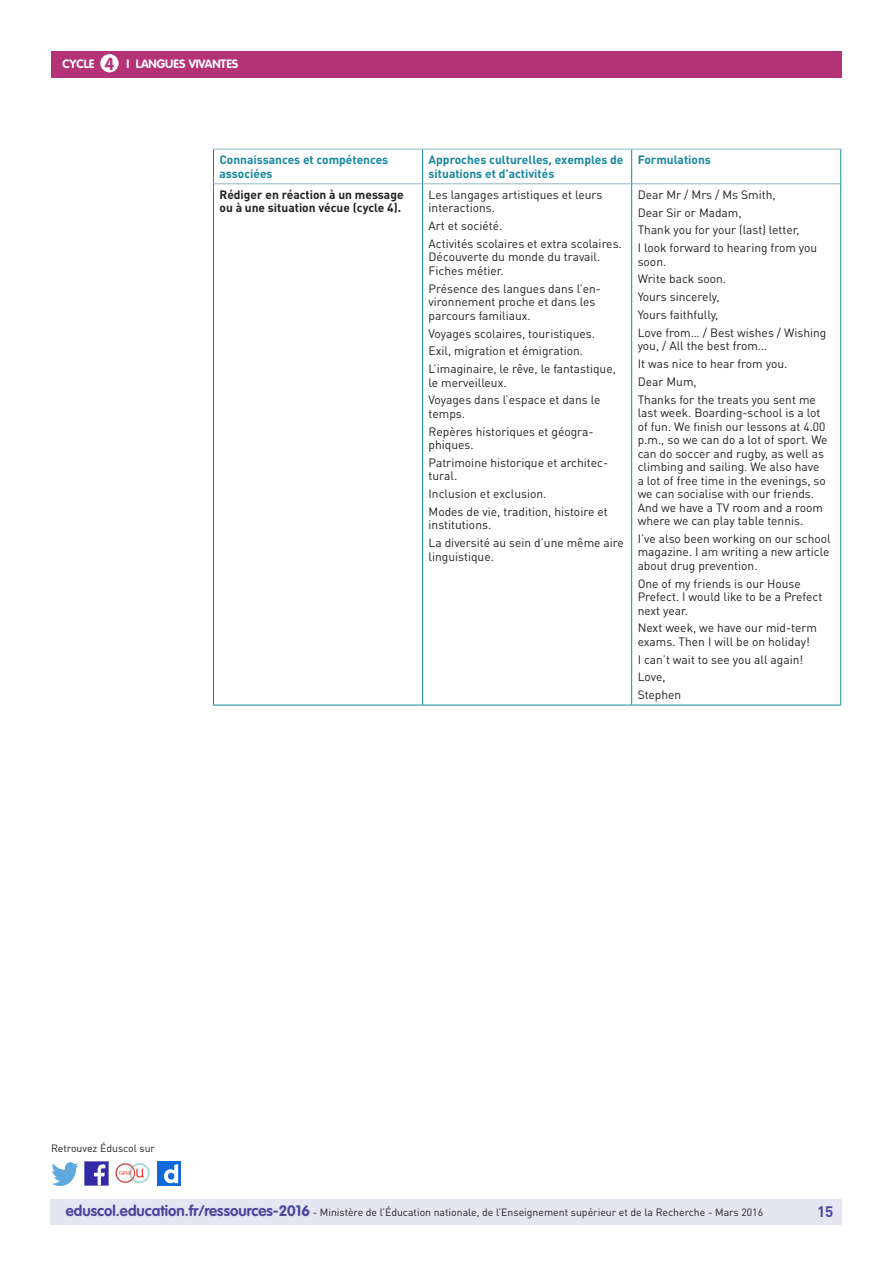
<style>
.page{position:relative;width:893px;height:1263px;background:#fff}
.page>*{position:absolute;margin:0;border:0;box-sizing:border-box;transform-origin:0 0}
.t1{font:700 17.25px "VAG Rounded Std";color:#b43376}
.t2{font:700 15px "DIN Pro";color:#4a489e}
.Texte_courant_tablea{font:12px/13.5px "DIN Pro";color:#231f20}
.Texte_gras_bleu{font:700 12px/13.5px "DIN Pro";color:#16879f}
.Texte_gras_noir{font:700 12px/13.5px "DIN Pro";color:#231f20}
.t3{font:700 12px "VAG Rounded Std";color:#fff}
.t4{font:10.5px "DIN Pro";color:#231f20}
.s1{font-family:"VAG Rounded Std";font-weight:700;font-size:15px;color:#4a489e}
</style>
<div class="page">
<div style="left:50px;top:1199px;width:791px;height:26px;background:#e6e5f2"></div>
<div style="left:51px;top:51px;width:791px;height:27px;background:#b43376"></div>
<div style="left:100px;top:54px;width:19px;height:18px;background:#fff;border-radius:50%"></div>
<img style="left:85px;top:1162px;width:23px;height:23px">
<img style="left:51px;top:1163px;width:28px;height:22px">
<img style="left:158px;top:1162px;width:22px;height:23px">
<img style="left:115px;top:1163px;width:35px;height:21px">
<hr style="left:213px;top:149px;width:210px;height:1px;background:#8fb6c6">
<hr style="left:423px;top:149px;width:209px;height:1px;background:#8fb6c6">
<hr style="left:632px;top:149px;width:209px;height:1px;background:#8fb6c6">
<hr style="left:214px;top:183px;width:209px;height:1px;background:#8fb6c6">
<hr style="left:423px;top:183px;width:209px;height:1px;background:#8fb6c6">
<hr style="left:632px;top:183px;width:208px;height:1px;background:#8fb6c6">
<hr style="left:213px;top:149px;width:1px;height:35px;background:#16879f">
<hr style="left:422px;top:149px;width:1px;height:34px;background:#16879f">
<hr style="left:631px;top:149px;width:1px;height:34px;background:#16879f">
<hr style="left:840px;top:149px;width:1px;height:35px;background:#16879f">
<hr style="left:213px;top:184px;width:1px;height:521px;background:#16879f">
<hr style="left:422px;top:184px;width:1px;height:521px;background:#16879f">
<hr style="left:631px;top:184px;width:1px;height:521px;background:#16879f">
<hr style="left:840px;top:184px;width:1px;height:521px;background:#16879f">
<hr style="left:213px;top:705px;width:210px;height:1px;background:#16879f">
<hr style="left:423px;top:705px;width:209px;height:1px;background:#16879f">
<hr style="left:632px;top:705px;width:209px;height:1px;background:#16879f">
<h1 class="t1" style="left:105px;top:53px;width:11px">4</h1>
<p class="t3" style="left:63px;top:57px;width:33px">CYCLE</p>
<p class="t3" style="left:127px;top:57px;width:113px">I LANGUES VIVANTES</p>
<p class="Texte_gras_bleu" style="left:219px;top:153px;width:170px">Connaissances et compétences associées</p>
<p class="Texte_gras_bleu" style="left:429px;top:153px;width:196px">Approches culturelles, exemples de situations et d’activités</p>
<p class="Texte_gras_bleu" style="left:638px;top:153px;width:75px">Formulations</p>
<p class="Texte_gras_noir" style="left:219px;top:187px;width:186px">Rédiger en réaction à un message ou à une situation vécue (cycle 4).</p>
<p class="Texte_courant_tablea" style="left:429px;top:188px;width:175px">Les langages artistiques et leurs interactions.</p>
<p class="Texte_courant_tablea" style="left:429px;top:219px;width:75px">Art et société.</p>
<p class="Texte_courant_tablea" style="left:429px;top:237px;width:195px">Activités scolaires et extra scolaires.<br>Découverte du monde du travail.<br>Fiches métier.</p>
<p class="Texte_courant_tablea" style="left:429px;top:281px;width:174px">Présence des langues dans l’en&shy;vironnement proche et dans les parcours familiaux.</p>
<p class="Texte_courant_tablea" style="left:429px;top:326px;width:168px">Voyages scolaires, touristiques.</p>
<p class="Texte_courant_tablea" style="left:429px;top:344px;width:156px">Exil, migration et émigration.</p>
<p class="Texte_courant_tablea" style="left:429px;top:362px;width:189px">L’imaginaire, le rêve, le fantastique, le merveilleux.</p>
<p class="Texte_courant_tablea" style="left:429px;top:393px;width:173px">Voyages dans l’espace et dans le temps.</p>
<p class="Texte_courant_tablea" style="left:429px;top:424px;width:167px">Repères historiques et géogra&shy;phiques.</p>
<p class="Texte_courant_tablea" style="left:429px;top:455px;width:181px">Patrimoine historique et architec&shy;tural.</p>
<p class="Texte_courant_tablea" style="left:429px;top:487px;width:119px">Inclusion et exclusion.</p>
<p class="Texte_courant_tablea" style="left:429px;top:504px;width:181px">Modes de vie, tradition, histoire et institutions.</p>
<p class="Texte_courant_tablea" style="left:429px;top:536px;width:197px">La diversité au sein d’une même aire linguistique.</p>
<p class="Texte_courant_tablea" style="left:638px;top:188px;width:140px">Dear Mr / Mrs / Ms Smith,</p>
<p class="Texte_courant_tablea" style="left:638px;top:205px;width:105px">Dear Sir or Madam,</p>
<p class="Texte_courant_tablea" style="left:638px;top:223px;width:163px">Thank you for your (last) letter,</p>
<p class="Texte_courant_tablea" style="left:638px;top:241px;width:181px">I look forward to hearing from you soon.</p>
<p class="Texte_courant_tablea" style="left:638px;top:272px;width:90px">Write back soon.</p>
<p class="Texte_courant_tablea" style="left:638px;top:290px;width:83px">Yours sincerely,</p>
<p class="Texte_courant_tablea" style="left:638px;top:308px;width:82px">Yours faithfully,</p>
<p class="Texte_courant_tablea" style="left:638px;top:325px;width:190px">Love from… / Best wishes / Wishing you, / All the best from…</p>
<p class="Texte_courant_tablea" style="left:638px;top:357px;width:151px">It was nice to hear from you.</p>
<p class="Texte_courant_tablea" style="left:638px;top:374px;width:61px">Dear Mum,</p>
<p class="Texte_courant_tablea" style="left:638px;top:392px;width:191px">Thanks for the treats you sent me last week. Boarding-school is a lot of fun. We finish our lessons at 4.00 p.m., so we can do a lot of sport. We can do soccer and rugby, as well as climbing and sailing. We also have a lot of free time in the evenings, so we can socialise with our friends.<br>And we have a TV room and a room where we can play table tennis.</p>
<p class="Texte_courant_tablea" style="left:638px;top:531px;width:195px;text-align:justify">I’ve also been working on our school magazine. I am writing a new article about drug prevention.</p>
<p class="Texte_courant_tablea" style="left:638px;top:576px;width:186px">One of my friends is our House<br>Prefect. I would like to be a Prefect next year.</p>
<p class="Texte_courant_tablea" style="left:638px;top:621px;width:181px">Next week, we have our mid-term exams. Then I will be on holiday!</p>
<p class="Texte_courant_tablea" style="left:638px;top:652px;width:167px">I can’t wait to see you all again!</p>
<p class="Texte_courant_tablea" style="left:638px;top:670px;width:29px">Love,</p>
<p class="Texte_courant_tablea" style="left:638px;top:688px;width:45px">Stephen</p>
<p class="t4" style="left:51px;top:1141px;width:106px">Retrouvez Éduscol sur</p>
<p class="t4" style="left:66px;top:1205px;width:699px"><span class="s1">eduscol.education.fr/ressources-2016</span> - Ministère de l’Éducation nationale, de l’Enseignement supérieur et de la Recherche - Mars 2016</p>
<p class="t2" style="left:817px;top:1201px;width:18px">15</p>
</div>
